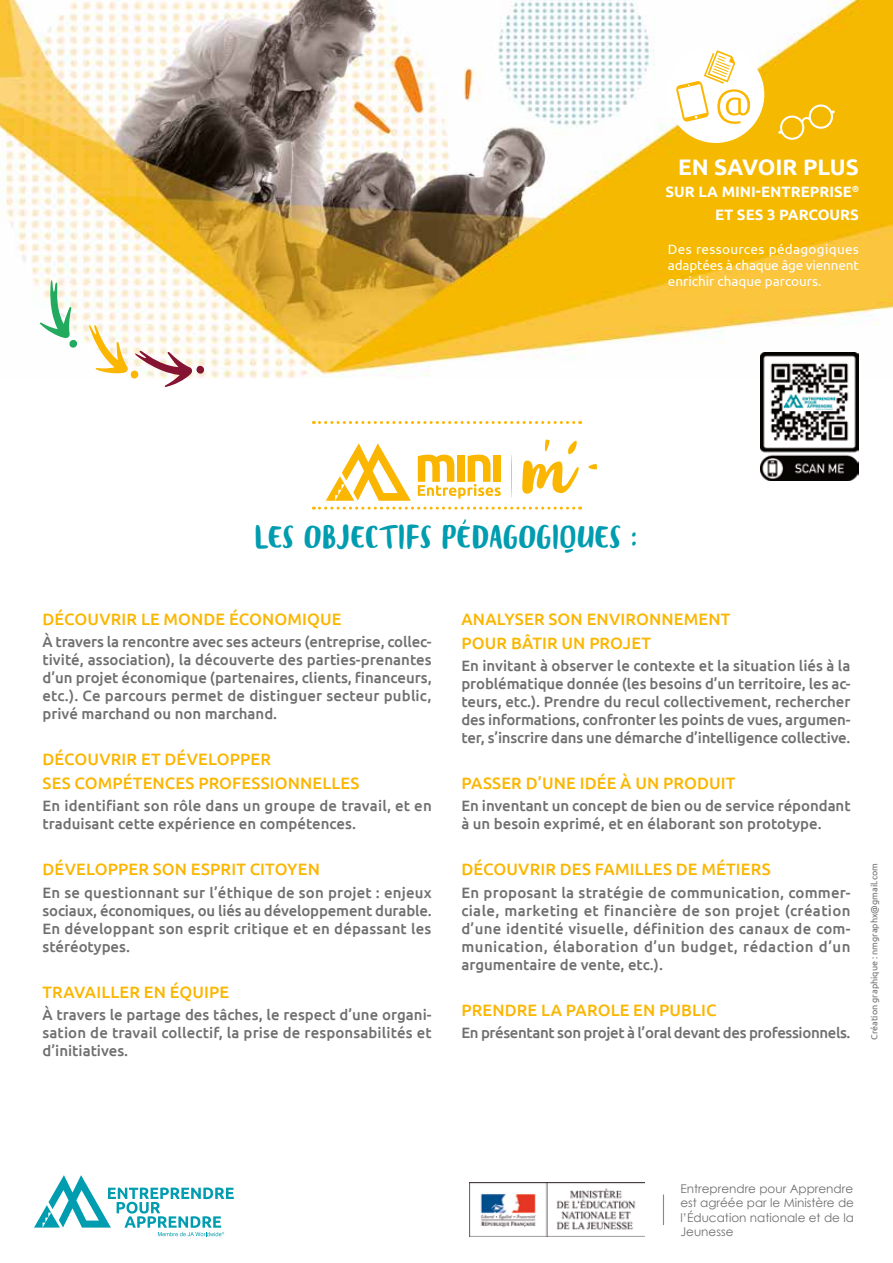
<style>
.page{position:relative;width:893px;height:1263px;background:#fff}
.page>*{position:absolute;margin:0;border:0;box-sizing:border-box;transform-origin:0 0}
.t1{font:25.5px "Blog Script W00";color:#009caf}
.t2{font:700 22.5px "Ubuntu";color:#fff}
.t3{font:500 16.5px/23.7px "Ubuntu";letter-spacing:.01em;color:#fab600}
.t4{font:500 15px/18px "Ubuntu";color:#706f6f;text-align:justify}
.t5{font:500 15px "Ubuntu";letter-spacing:-.025em;color:#706f6f}
.t6{font:700 15px/22.5px "Ubuntu";color:#fff;text-align:right}
.t7{font:13.5px/16.2px "Ubuntu";letter-spacing:-.01em;color:#fff;text-align:justify}
.t8{font:12px/14.4px "Century Gothic";color:#706f6f;text-align:justify}
.t9{font:9px "Ubuntu";color:#706f6f}
</style>
<div class="page">
<img style="left:0;top:0;width:893px;height:378px">
<svg style="left:34px;top:1175px;width:200px;height:61px"></svg>
<svg style="left:778px;top:104px;width:57px;height:36px"></svg>
<div style="left:667px;top:46px;width:97px;height:97px;background:#fff;border-radius:50%"></div>
<svg style="left:676px;top:50px;width:74px;height:74px"></svg>
<img style="left:469px;top:1183px;width:176px;height:53px">
<hr style="left:663px;top:1194px;width:1px;height:31px;background:#878787">
<img style="left:760px;top:353px;width:98px;height:127px">
<svg style="left:313px;top:507px;width:268px;height:3px"></svg>
<svg style="left:313px;top:421px;width:268px;height:3px"></svg>
<svg style="left:522px;top:461px;width:57px;height:33px"></svg>
<svg style="left:511px;top:455px;width:1px;height:42px"></svg>
<svg style="left:418px;top:455px;width:83px;height:44px"></svg>
<svg style="left:545px;top:440px;width:5px;height:11px"></svg>
<svg style="left:568px;top:441px;width:9px;height:13px"></svg>
<svg style="left:588px;top:464px;width:9px;height:5px"></svg>
<svg style="left:326px;top:443px;width:85px;height:58px"></svg>
<svg style="left:88px;top:324px;width:41px;height:49px"></svg>
<svg style="left:130px;top:370px;width:9px;height:9px"></svg>
<svg style="left:135px;top:350px;width:70px;height:37px"></svg>
<svg style="left:40px;top:280px;width:38px;height:68px"></svg>
<h2 class="t2" style="left:678px;top:153px;width:182px">EN SAVOIR PLUS</h2>
<p class="t6" style="left:665px;top:181px;width:195px">SUR LA MINI-ENTREPRISE<sup>®<br></sup>ET SES 3 PARCOURS</p>
<p class="t7" style="left:668px;top:241px;width:193px">Des ressources pédagogiques adaptées à chaque âge viennent enrichir chaque parcours.</p>
<h1 class="t1" style="left:255px;top:523px;width:385px">LES OBJECTIFS PÉDAGOGIQUES :</h1>
<p class="t3" style="left:43px;top:607px;width:300px">DÉCOUVRIR LE MONDE ÉCONOMIQUE</p>
<p class="t4" style="left:43px;top:632px;width:391px">À travers la rencontre avec ses acteurs (entreprise, collec&shy;tivité, association), la découverte des parties-prenantes d’un projet économique (partenaires, clients, financeurs, etc.). Ce parcours permet de distinguer secteur public, privé marchand ou non marchand.</p>
<p class="t3" style="left:43px;top:747px;width:318px">DÉCOUVRIR ET DÉVELOPPER<br>SES COMPÉTENCES PROFESSIONNELLES</p>
<p class="t4" style="left:43px;top:796px;width:391px">En identifiant son rôle dans un groupe de travail, et en traduisant cette expérience en compétences.</p>
<p class="t3" style="left:43px;top:857px;width:279px">DÉVELOPPER SON ESPRIT CITOYEN</p>
<p class="t4" style="left:43px;top:883px;width:391px">En se questionnant sur l’éthique de son projet : enjeux sociaux, économiques, ou liés au développement durable.<br>En développant son esprit critique et en dépassant les stéréotypes.</p>
<p class="t3" style="left:43px;top:979px;width:188px">TRAVAILLER EN ÉQUIPE</p>
<p class="t4" style="left:43px;top:1005px;width:391px">À travers le partage des tâches, le respect d’une organi&shy;sation de travail collectif, la prise de responsabilités et d’initiatives.</p>
<p class="t3" style="left:461px;top:607px;width:270px">ANALYSER SON ENVIRONNEMENT<br>POUR BÂTIR UN PROJET</p>
<p class="t4" style="left:461px;top:656px;width:391px">En invitant à observer le contexte et la situation liés à la problématique donnée (les besoins d’un territoire, les ac&shy;teurs, etc.). Prendre du recul collectivement, rechercher des informations, confronter les points de vues, argumen&shy;ter, s’inscrire dans une démarche d’intelligence collective.</p>
<p class="t3" style="left:461px;top:771px;width:276px">PASSER D’UNE IDÉE À UN PRODUIT</p>
<p class="t4" style="left:461px;top:796px;width:391px">En inventant un concept de bien ou de service répondant à un besoin exprimé, et en élaborant son prototype.</p>
<p class="t3" style="left:461px;top:857px;width:311px">DÉCOUVRIR DES FAMILLES DE MÉTIERS</p>
<p class="t4" style="left:461px;top:883px;width:391px">En proposant la stratégie de communication, commer&shy;ciale, marketing et financière de son projet (création d’une identité visuelle, définition des canaux de com&shy;munication, élaboration d’un budget, rédaction d’un argumentaire de vente, etc.).</p>
<p class="t3" style="left:461px;top:997px;width:257px">PRENDRE LA PAROLE EN PUBLIC</p>
<p class="t5" style="left:461px;top:1023px;width:391px">En présentant son projet à l’oral devant des professionnels.</p>
<p class="t9" style="left:869px;top:1040px;width:178px;rotate:-90deg">Création graphique : nmgraphx@gmail.com</p>
<p class="t8" style="left:680px;top:1181px;width:175px">Entreprendre pour Apprendre est agréée par le Ministère de l’Éducation nationale et de la Jeunesse</p>
</div>
